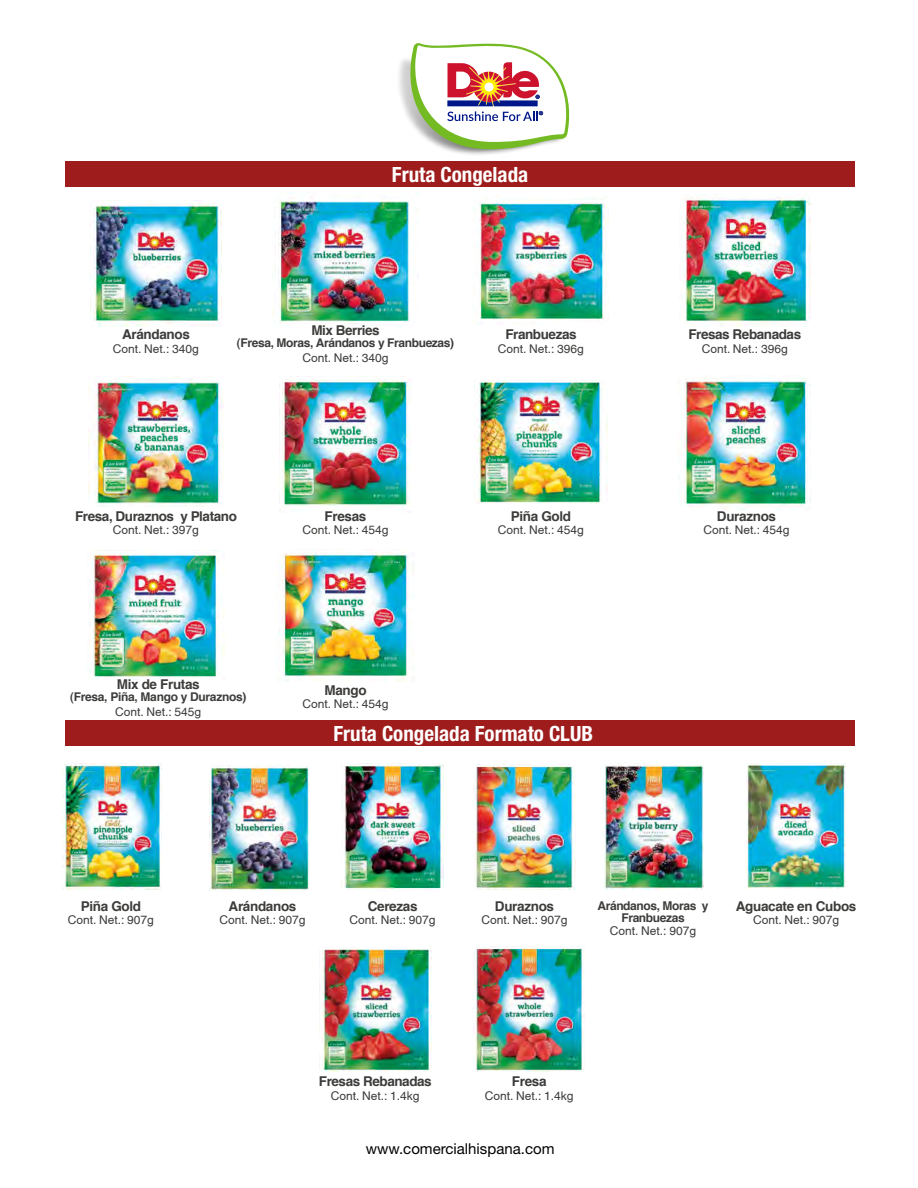
<style>
.page{position:relative;width:918px;height:1188px;background:#fff}
.page>*{position:absolute;margin:0;border:0;box-sizing:border-box;transform-origin:0 0}
.t1{font:700 condensed 21px "Helvetica Neue LT Std";color:#fff}
.t2{font:15px "Helvetica Neue LT Std";color:#020203}
.t3{font:700 13.5px "Helvetica";letter-spacing:-.025em;color:#3d3c3b}
.t4{font:700 12.15px/12.1px "Helvetica";letter-spacing:-.03em;color:#3d3c3b;text-align:center}
.t5{font:12.15px "Helvetica";color:#3d3c3b}
.t6{font:12px "Helvetica";color:#3d3c3b}
.t7{font:700 12px "Helvetica";letter-spacing:-.03em;color:#3d3c3b}
</style>
<div class="page">
<img style="left:683px;top:197px;width:127px;height:129px">
<img style="left:473px;top:196px;width:136px;height:129px">
<img style="left:90px;top:203px;width:132px;height:123px">
<img style="left:273px;top:192px;width:145px;height:132px">
<div style="left:65px;top:162px;width:790px;height:25px;background:#9e1c1c"></div>
<div style="left:65px;top:721px;width:790px;height:25px;background:#9e1c1c"></div>
<img style="left:684px;top:378px;width:127px;height:131px">
<img style="left:282px;top:376px;width:130px;height:130px">
<img style="left:89px;top:378px;width:134px;height:128px">
<img style="left:89px;top:553px;width:135px;height:125px">
<img style="left:278px;top:549px;width:136px;height:132px">
<img style="left:474px;top:380px;width:134px;height:123px">
<img style="left:210px;top:765px;width:99px;height:125px">
<img style="left:63px;top:764px;width:99px;height:126px">
<img style="left:747px;top:764px;width:98px;height:124px">
<img style="left:603px;top:764px;width:100px;height:125px">
<img style="left:344px;top:764px;width:99px;height:127px">
<img style="left:473px;top:765px;width:103px;height:125px">
<img style="left:475px;top:947px;width:110px;height:124px">
<img style="left:319px;top:947px;width:113px;height:125px">
<img style="left:386px;top:59px;width:185px;height:103px">
<svg style="left:410px;top:43px;width:161px;height:106px"></svg>
<h1 class="t1" style="left:392px;top:162px;width:138px">Fruta Congelada</h1>
<p class="t3" style="left:122px;top:326px;width:69px">Arándanos</p>
<p class="t6" style="left:113px;top:341px;width:88px">Cont. Net.: 340g</p>
<p class="t3" style="left:311px;top:321px;width:70px">Mix Berries</p>
<p class="t7" style="left:237px;top:335px;width:219px">(Fresa, Moras, Arándanos y Franbuezas)</p>
<p class="t6" style="left:302px;top:350px;width:88px">Cont. Net.: 340g</p>
<p class="t3" style="left:505px;top:326px;width:73px">Franbuezas</p>
<p class="t6" style="left:498px;top:341px;width:88px">Cont. Net.: 396g</p>
<p class="t3" style="left:75px;top:507px;width:163px">Fresa, Duraznos y Platano</p>
<p class="t6" style="left:113px;top:523px;width:88px">Cont. Net.: 397g</p>
<p class="t6" style="left:302px;top:523px;width:88px">Cont. Net.: 454g</p>
<p class="t3" style="left:325px;top:507px;width:43px">Fresas</p>
<p class="t3" style="left:117px;top:675px;width:84px">Mix de Frutas</p>
<p class="t7" style="left:70px;top:689px;width:178px">(Fresa, Piña, Mango y Duraznos)</p>
<p class="t6" style="left:115px;top:704px;width:88px">Cont. Net.: 545g</p>
<p class="t3" style="left:324px;top:681px;width:44px">Mango</p>
<p class="t6" style="left:302px;top:697px;width:88px">Cont. Net.: 454g</p>
<p class="t3" style="left:511px;top:507px;width:62px">Piña Gold</p>
<p class="t6" style="left:498px;top:523px;width:88px">Cont. Net.: 454g</p>
<h1 class="t1" style="left:333px;top:721px;width:261px">Fruta Congelada Formato CLUB</h1>
<p class="t3" style="left:688px;top:326px;width:114px">Fresas Rebanadas</p>
<p class="t6" style="left:702px;top:341px;width:88px">Cont. Net.: 396g</p>
<p class="t3" style="left:717px;top:507px;width:61px">Duraznos</p>
<p class="t6" style="left:703px;top:523px;width:88px">Cont. Net.: 454g</p>
<p class="t3" style="left:81px;top:897px;width:62px">Piña Gold</p>
<p class="t6" style="left:68px;top:913px;width:88px">Cont. Net.: 907g</p>
<p class="t3" style="left:229px;top:897px;width:69px">Arándanos</p>
<p class="t6" style="left:219px;top:913px;width:88px">Cont. Net.: 907g</p>
<p class="t3" style="left:368px;top:897px;width:51px">Cerezas</p>
<p class="t6" style="left:350px;top:913px;width:88px">Cont. Net.: 907g</p>
<p class="t3" style="left:495px;top:897px;width:61px">Duraznos</p>
<p class="t6" style="left:481px;top:913px;width:88px">Cont. Net.: 907g</p>
<p class="t4" style="left:598px;top:899px;width:113px">Arándanos, Moras y<br>Franbuezas</p>
<p class="t5" style="left:610px;top:924px;width:88px">Cont. Net.: 907g</p>
<p class="t3" style="left:736px;top:897px;width:122px">Aguacate en Cubos</p>
<p class="t6" style="left:753px;top:913px;width:88px">Cont. Net.: 907g</p>
<p class="t3" style="left:319px;top:1073px;width:114px">Fresas Rebanadas</p>
<p class="t6" style="left:331px;top:1088px;width:90px">Cont. Net.: 1.4kg</p>
<p class="t3" style="left:512px;top:1073px;width:36px">Fresa</p>
<p class="t6" style="left:485px;top:1088px;width:90px">Cont. Net.: 1.4kg</p>
<p class="t2" style="left:366px;top:1139px;width:190px">www.comercialhispana.com</p>
</div>
